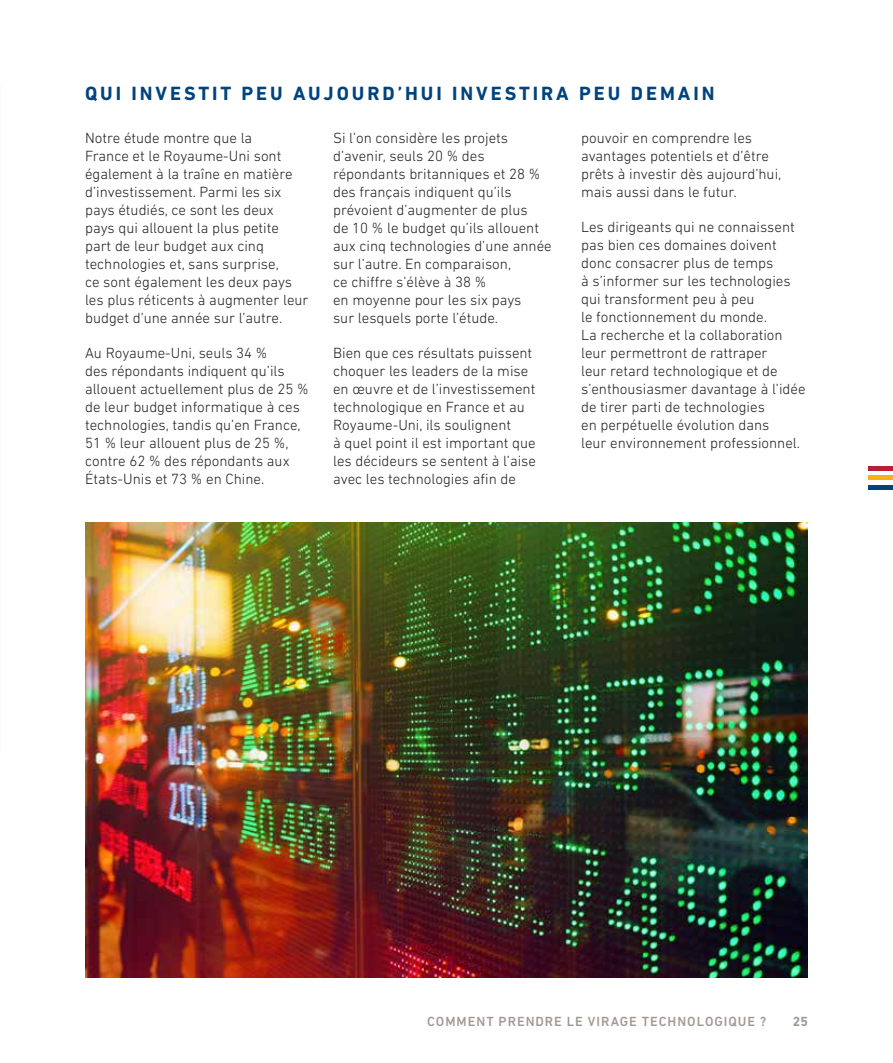
<style>
.page{position:relative;width:893px;height:1063px;background:#fff}
.page>*{position:absolute;margin:0;border:0;box-sizing:border-box;transform-origin:0 0}
.t1{font:700 19.5px "DIN Next LT Pro";letter-spacing:.15em;color:#01437c}
.t2{font:300 15px/18px "DIN Next LT Pro";color:#231f20}
.t3{font:500 13.5px "DIN Next LT Pro";letter-spacing:.07em;color:#a19a93}
.t4{font:700 13.5px "DIN Next LT Pro";color:#a19a93}
</style>
<div class="page">
<img style="left:85px;top:523px;width:723px;height:455px">
<div style="left:869px;top:475px;width:24px;height:5px;background:#faaf18"></div>
<div style="left:869px;top:485px;width:24px;height:5px;background:#01437c"></div>
<div style="left:869px;top:466px;width:24px;height:5px;background:#b91f33"></div>
<h1 class="t1" style="left:85px;top:82px;width:631px">QUI INVESTIT PEU AUJOURD’HUI INVESTIRA PEU DEMAIN</h1>
<p class="t2" style="left:85px;top:129px;width:225px">Notre étude montre que la<br>France et le Royaume-Uni sont également à la traîne en matière d’investissement. Parmi les six pays étudiés, ce sont les deux<br>pays qui allouent la plus petite part de leur budget aux cinq technologies et, sans surprise,<br>ce sont également les deux pays les plus réticents à augmenter leur budget d’une année sur l’autre.</p>
<p class="t2" style="left:85px;top:344px;width:225px">Au Royaume-Uni, seuls 34 %<br>des répondants indiquent qu’ils allouent actuellement plus de 25 % de leur budget informatique à ces technologies, tandis qu’en France,<br>51 % leur allouent plus de 25 %, contre 62 % des répondants aux<br>États-Unis et 73 % en Chine.</p>
<p class="t2" style="left:333px;top:129px;width:220px">Si l’on considère les projets d’avenir, seuls 20 % des répondants britanniques et 28 % des français indiquent qu’ils prévoient d’augmenter de plus<br>de 10 % le budget qu’ils allouent aux cinq technologies d’une année sur l’autre. En comparaison,<br>ce chiffre s’élève à 38 %<br>en moyenne pour les six pays<br>sur lesquels porte l’étude.</p>
<p class="t2" style="left:333px;top:344px;width:204px">Bien que ces résultats puissent choquer les leaders de la mise en œuvre et de l’investissement technologique en France et au<br>Royaume-Uni, ils soulignent<br>à quel point il est important que les décideurs se sentent à l’aise avec les technologies afin de</p>
<p class="t2" style="left:581px;top:129px;width:202px">pouvoir en comprendre les avantages potentiels et d’être prêts à investir dès aujourd’hui, mais aussi dans le futur.</p>
<p class="t2" style="left:581px;top:218px;width:226px">Les dirigeants qui ne connaissent pas bien ces domaines doivent donc consacrer plus de temps<br>à s’informer sur les technologies qui transforment peu à peu<br>le fonctionnement du monde.<br>La recherche et la collaboration leur permettront de rattraper<br>leur retard technologique et de s’enthousiasmer davantage à l’idée de tirer parti de technologies<br>en perpétuelle évolution dans<br>leur environnement professionnel.</p>
<p class="t3" style="left:427px;top:1014px;width:341px">COMMENT PRENDRE LE VIRAGE TECHNOLOGIQUE ?</p>
<p class="t4" style="left:793px;top:1014px;width:16px">25</p>
</div>
